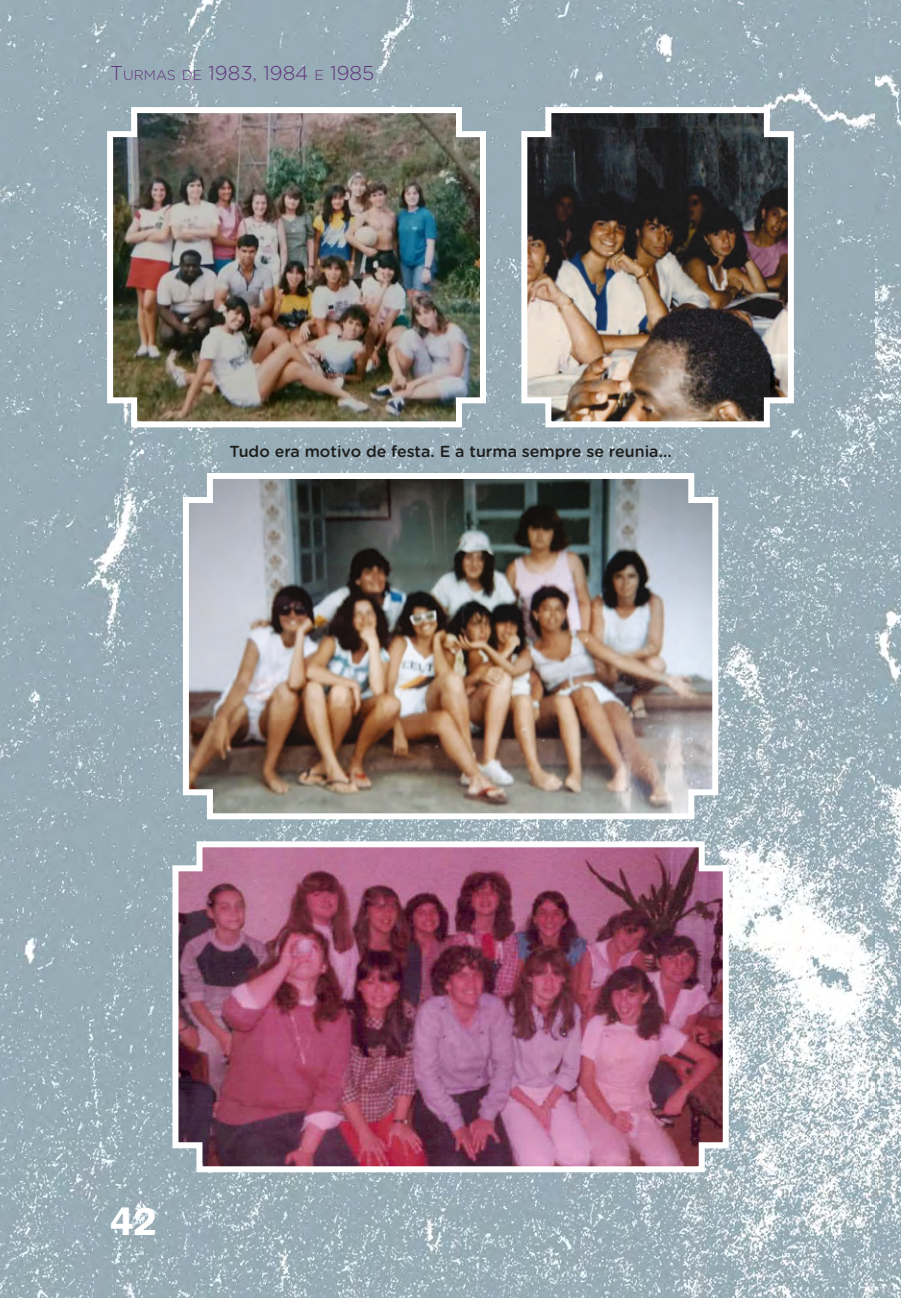
<style>
.page{position:relative;width:901px;height:1298px;background:#fff}
.page>*{position:absolute;margin:0;border:0;box-sizing:border-box;transform-origin:0 0}
.t1{font:600 40px "Franklin Gothic";color:#fff}
.t2{font:300 20px "Gotham Rounded";color:#60337b}
.LEGENDA{font:500 16px "Gotham Rounded";color:#1d1d1b}
.s1{font-size:14px}
</style>
<div class="page">
<img style="left:0;top:0;width:875px;height:1297px">
<img style="left:875px;top:0;width:25px;height:1297px">
<img style="left:104px;top:104px;width:385px;height:326px">
<img style="left:518px;top:104px;width:278px;height:326px">
<img style="left:180px;top:470px;width:541px;height:352px">
<img style="left:169px;top:838px;width:562px;height:337px">
<svg style="left:16px;top:1259px;width:12px;height:38px"></svg>
<p class="t2" style="left:110px;top:60px;width:265px">T<span class="s1">URMAS DE</span> 1983, 1984 <span class="s1">E</span> 1985</p>
<p class="LEGENDA" style="left:229px;top:439px;width:443px">Tudo era motivo de festa. E a turma sempre se reunia...</p>
<h1 class="t1" style="left:110px;top:1196px;width:48px">42</h1>
</div>
